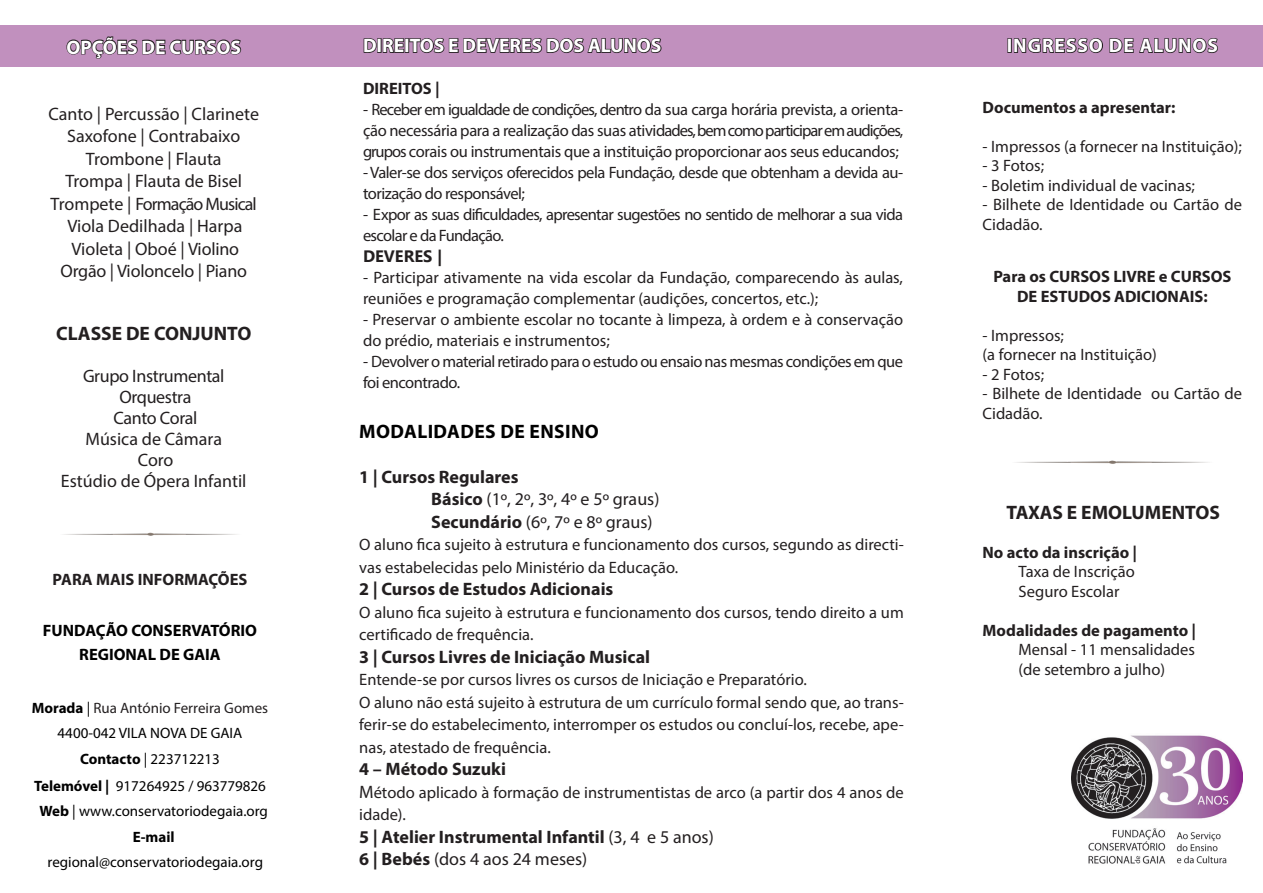
<style>
.page{position:relative;width:1263px;height:893px;background:#fff}
.page>*{position:absolute;margin:0;border:0;box-sizing:border-box;transform-origin:0 0}
.t1{font:700 19.5px "Myriad Pro";color:#fff}
.t2{font:700 19.5px "Myriad Pro";color:#231f20}
.t3{font:700 19.5px "Myriad Pro";letter-spacing:.02em;color:#000}
.t4{font:700 19.5px "Myriad Pro";letter-spacing:.05em;color:#fff}
.t5{font:18px "Myriad Pro";color:#231f20}
.t6{font:700 18px "Myriad Pro";color:#231f20}
.t7{font:18px "Myriad Pro";letter-spacing:-.02em;color:#231f20}
.t8{font:18px "Myriad Pro";letter-spacing:-.05em;color:#231f20}
.t9{font:18px "Myriad Pro";letter-spacing:-.025em;color:#231f20}
.t10{font:16.5px/22.5px "Myriad Pro";color:#231f20}
.t11{font:16.5px/21px "Myriad Pro";letter-spacing:-.03em;color:#231f20}
.t12{font:700 16.5px/19.5px "Myriad Pro";color:#231f20;text-align:center}
.t13{font:16.5px/21px "Myriad Pro";letter-spacing:-.04em;color:#231f20}
.t14{font:700 16.5px "Myriad Pro";color:#000}
.t15{font:700 16.5px "Myanmar Text";color:#231f20}
.t16{font:15px "Myriad Pro";color:#000}
.t17{font:15px "Myriad Pro";color:#231f20}
.t18{font:700 15px "Myriad Pro";color:#000}
.s1{font-weight:700;color:#000}
.s2{color:#000}
.s3{font-weight:700}
.s4{font-size:18px}
.s5{font-weight:400}
</style>
<div class="page">
<div style="left:0;top:26px;width:1263px;height:41px;background:#c190be"></div>
<svg style="left:363px;top:38px;width:299px;height:16px"></svg>
<svg style="left:66px;top:36px;width:176px;height:23px"></svg>
<div style="left:1007px;top:38px;width:5px;height:15px;border:2px solid #231f20"></div>
<svg style="left:1013px;top:38px;width:205px;height:16px"></svg>
<img style="left:1071px;top:735px;width:171px;height:129px">
<img style="left:64px;top:532px;width:173px;height:4px">
<img style="left:1016px;top:460px;width:192px;height:4px">
<p class="t1" style="left:66px;top:34px;width:176px">OPÇÕES DE CURSOS</p>
<p class="t5" style="left:48px;top:102px;width:212px">Canto | Percussão | Clarinete</p>
<p class="t5" style="left:67px;top:125px;width:174px">Saxofone | Contrabaixo</p>
<p class="t5" style="left:86px;top:147px;width:137px">Trombone | Flauta</p>
<p class="t5" style="left:65px;top:170px;width:178px">Trompa | Flauta de Bisel</p>
<p class="t8" style="left:51px;top:192px;width:208px">Trompete | Formação Musical</p>
<p class="t5" style="left:67px;top:215px;width:176px">Viola Dedilhada | Harpa</p>
<p class="t5" style="left:72px;top:237px;width:169px">Violeta | Oboé | Violino</p>
<p class="t5" style="left:60px;top:260px;width:188px">Orgão | Violoncelo | Piano</p>
<p class="t2" style="left:56px;top:321px;width:197px">CLASSE DE CONJUNTO</p>
<p class="t7" style="left:83px;top:365px;width:143px">Grupo Instrumental</p>
<p class="t7" style="left:120px;top:386px;width:73px">Orquestra</p>
<p class="t9" style="left:114px;top:407px;width:85px">Canto Coral</p>
<p class="t5" style="left:86px;top:428px;width:138px">Música de Câmara</p>
<p class="t5" style="left:138px;top:449px;width:37px">Coro</p>
<p class="t5" style="left:61px;top:470px;width:187px">Estúdio de Ópera Infantil</p>
<p class="t12" style="left:53px;top:570px;width:196px">PARA MAIS INFORMAÇÕES</p>
<p class="t14" style="left:43px;top:620px;width:216px">FUNDAÇÃO CONSERVATÓRIO</p>
<p class="t14" style="left:79px;top:644px;width:143px">REGIONAL DE GAIA</p>
<p class="t17" style="left:32px;top:699px;width:238px"><span class="s1">Morada</span> <span class="s2">|</span> Rua António Ferreira Gomes</p>
<p class="t16" style="left:58px;top:724px;width:186px">4400-042 VILA NOVA DE GAIA</p>
<p class="t16" style="left:80px;top:750px;width:141px"><span class="s3">Contacto</span> | 223712213</p>
<p class="t16" style="left:34px;top:777px;width:233px"><span class="s3">Telemóvel |</span> 917264925 / 963779826</p>
<p class="t16" style="left:40px;top:802px;width:230px"><span class="s3">Web</span> | www.conservatoriodegaia.org</p>
<p class="t18" style="left:133px;top:827px;width:43px">E-mail</p>
<p class="t16" style="left:48px;top:853px;width:217px">regional@conservatoriodegaia.org</p>
<p class="t1" style="left:363px;top:33px;width:300px">DIREITOS E DEVERES DOS ALUNOS</p>
<p class="t12" style="left:363px;top:78px;width:78px">DIREITOS |</p>
<p class="t10" style="left:363px;top:99px;width:542px;line-height:21px;text-align:justify">- Receber em igualdade de condições, dentro da sua carga horária prevista, a orienta&shy;ção necessária para a realização das suas atividades, bem como participar em audições, grupos corais ou instrumentais que a instituição proporcionar aos seus educandos;</p>
<p class="t11" style="left:363px;top:162px;width:542px">- Valer-se dos serviços oferecidos pela Fundação, desde que obtenham a devida au&shy;torização do responsável;</p>
<p class="t13" style="left:363px;top:204px;width:541px">- Expor as suas dificuldades, apresentar sugestões no sentido de melhorar a sua vida escolar e da Fundação.</p>
<p class="t15" style="left:363px;top:247px;width:81px">DEVERES |</p>
<p class="t10" style="left:363px;top:267px;width:541px;line-height:21px">- Participar ativamente na vida escolar da Fundação, comparecendo às aulas, reuniões e programação complementar (audições, concertos, etc.);</p>
<p class="t10" style="left:363px;top:309px;width:542px;line-height:21px">- Preservar o ambiente escolar no tocante à limpeza, à ordem e à conservação do prédio, materiais e instrumentos;</p>
<p class="t11" style="left:363px;top:351px;width:541px">- Devolver o material retirado para o estudo ou ensaio nas mesmas condições em que foi encontrado.</p>
<p class="t3" style="left:359px;top:418px;width:241px">MODALIDADES DE ENSINO</p>
<p class="t6" style="left:359px;top:465px;width:161px">1 | Cursos Regulares</p>
<p class="t5" style="left:431px;top:488px;width:230px"><span class="s3">Básico</span> (1º, 2º, 3º, 4º e 5º graus)</p>
<p class="t5" style="left:431px;top:510px;width:223px"><span class="s3">Secundário</span> (6º, 7º e 8º graus)</p>
<p class="t10" style="left:359px;top:533px;width:546px">O aluno fica sujeito à estrutura e funcionamento dos cursos, segundo as directi&shy;vas estabelecidas pelo Ministério da Educação.</p>
<p class="t6" style="left:359px;top:577px;width:256px">2 | Cursos de Estudos Adicionais</p>
<p class="t10" style="left:359px;top:601px;width:546px">O aluno fica sujeito à estrutura e funcionamento dos cursos, tendo direito a um certificado de frequência.</p>
<p class="t6" style="left:359px;top:645px;width:292px">3 | Cursos Livres de Iniciação Musical</p>
<p class="t10" style="left:359px;top:668px;width:449px">Entende-se por cursos livres os cursos de Iniciação e Preparatório.</p>
<p class="t10" style="left:359px;top:691px;width:546px;text-align:justify">O aluno não está sujeito à estrutura de um currículo formal sendo que, ao trans&shy;ferir-se do estabelecimento, interromper os estudos ou concluí-los, recebe, ape&shy;nas, atestado de frequência.</p>
<p class="t6" style="left:359px;top:757px;width:148px">4 – Método Suzuki</p>
<p class="t10" style="left:359px;top:781px;width:546px"><span class="s4">M</span>étodo aplicado à formação de instrumentistas de arco (a partir dos 4 anos de idade).</p>
<p class="t6" style="left:359px;top:825px;width:356px">5 | Atelier Instrumental Infantil <span class="s5">(3, 4 e 5 anos)</span></p>
<p class="t5" style="left:359px;top:848px;width:230px"><span class="s3">6 | Bebés</span> (dos 4 aos 24 meses)</p>
<p class="t4" style="left:1007px;top:33px;width:213px">INGRESSO DE ALUNOS</p>
<p class="t12" style="left:982px;top:97px;width:194px">Documentos a apresentar:</p>
<p class="t10" style="left:982px;top:135px;width:261px">- Impressos (a fornecer na Instituição);</p>
<p class="t10" style="left:982px;top:154px;width:63px">- 3 Fotos;</p>
<p class="t10" style="left:982px;top:174px;width:214px">- Boletim individual de vacinas;</p>
<p class="t10" style="left:982px;top:195px;width:261px;line-height:19.5px">- Bilhete de Identidade ou Cartão de<br>Cidadão.</p>
<p class="t12" style="left:993px;top:266px;width:240px">Para os CURSOS LIVRE e CURSOS<br>DE ESTUDOS ADICIONAIS:</p>
<p class="t10" style="left:982px;top:324px;width:83px">- Impressos;</p>
<p class="t10" style="left:982px;top:343px;width:176px">(a fornecer na Instituição)</p>
<p class="t10" style="left:982px;top:363px;width:63px">- 2 Fotos;</p>
<p class="t10" style="left:982px;top:384px;width:261px;line-height:19.5px">- Bilhete de Identidade ou Cartão de<br>Cidadão.</p>
<p class="t2" style="left:1006px;top:499px;width:215px">TAXAS E EMOLUMENTOS</p>
<p class="t12" style="left:982px;top:542px;width:156px">No acto da inscrição |</p>
<p class="t10" style="left:1018px;top:560px;width:118px">Taxa de Inscrição</p>
<p class="t10" style="left:1018px;top:580px;width:102px">Seguro Escolar</p>
<p class="t12" style="left:982px;top:620px;width:215px">Modalidades de pagamento |</p>
<p class="t10" style="left:1018px;top:638px;width:178px">Mensal - 11 mensalidades</p>
<p class="t10" style="left:1018px;top:658px;width:148px">(de setembro a julho)</p>
</div>
